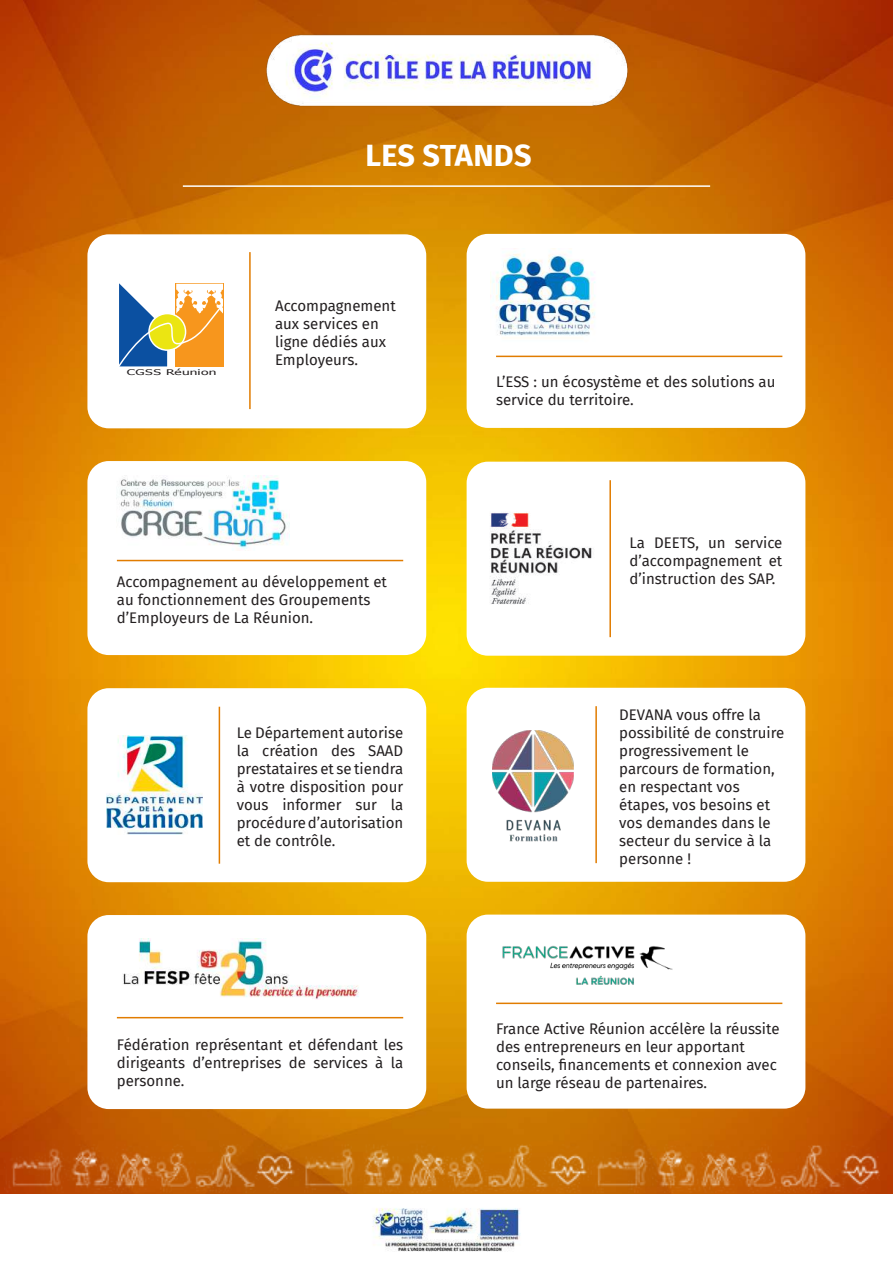
<style>
.page{position:relative;width:893px;height:1263px;background:#fff}
.page>*{position:absolute;margin:0;border:0;box-sizing:border-box;transform-origin:0 0}
.t1{font:700 30.6px "Fira Sans";letter-spacing:.01em;color:#fff}
.t2{font:15px/18px "Fira Sans";color:#231f20}
.t3{font:7.8px "Tahoma";letter-spacing:.015em;color:#231f20;scale:1.76 1}
</style>
<div class="page">
<img style="left:0;top:0;width:893px;height:1194px">
<img style="left:263px;top:32px;width:366px;height:77px">
<img style="left:372px;top:1208px;width:149px;height:44px">
<img style="left:4px;top:1133px;width:885px;height:61px">
<hr style="left:183px;top:185px;width:527px;height:2px;background:#fff">
<div style="left:87px;top:234px;width:339px;height:194px;background:#fff;border-radius:21px"></div>
<div style="left:175px;top:283px;width:49px;height:83px;background:#f7961d"></div>
<svg style="left:119px;top:283px;width:104px;height:84px"></svg>
<div style="left:467px;top:234px;width:338px;height:194px;background:#fff;border-radius:21px"></div>
<img style="left:492px;top:251px;width:103px;height:85px">
<hr style="left:496px;top:356px;width:286px;height:1px;background:#e17c00">
<div style="left:87px;top:461px;width:339px;height:194px;background:#fff;border-radius:21px"></div>
<div style="left:467px;top:462px;width:338px;height:194px;background:#fff;border-radius:21px"></div>
<div style="left:87px;top:688px;width:339px;height:194px;background:#fff;border-radius:21px"></div>
<div style="left:467px;top:688px;width:338px;height:194px;background:#fff;border-radius:21px"></div>
<div style="left:87px;top:915px;width:339px;height:194px;background:#fff;border-radius:21px"></div>
<img style="left:123px;top:939px;width:236px;height:60px">
<hr style="left:117px;top:1017px;width:286px;height:1px;background:#e17c00">
<div style="left:467px;top:914px;width:338px;height:194px;background:#fff;border-radius:21px"></div>
<img style="left:502px;top:945px;width:171px;height:40px">
<hr style="left:496px;top:1002px;width:286px;height:2px;background:#e17c00">
<hr style="left:249px;top:252px;width:2px;height:157px;background:#e17c00">
<img style="left:119px;top:476px;width:171px;height:73px">
<hr style="left:117px;top:560px;width:286px;height:1px;background:#e17c00">
<img style="left:492px;top:731px;width:81px;height:111px">
<hr style="left:595px;top:706px;width:2px;height:157px;background:#e17c00">
<img style="left:106px;top:735px;width:96px;height:100px">
<hr style="left:219px;top:707px;width:1px;height:157px;background:#e17c00">
<img style="left:490px;top:512px;width:102px;height:93px">
<hr style="left:609px;top:480px;width:2px;height:157px;background:#e17c00">
<p class="t3" style="left:127px;top:367px;width:52px">CGSS Réunion</p>
<h1 class="t1" style="left:365px;top:130px;width:168px">LES STANDS</h1>
<p class="t2" style="left:275px;top:296px;width:122px">Accompagnement aux services en ligne dédiés aux<br>Employeurs.</p>
<p class="t2" style="left:496px;top:372px;width:281px">L’ESS : un écosystème et des solutions au service du territoire.</p>
<p class="t2" style="left:117px;top:573px;width:272px">Accompagnement au développement et au fonctionnement des Groupements d’Employeurs de La Réunion.</p>
<p class="t2" style="left:237px;top:723px;width:168px;text-align:justify">Le Département autorise la création des SAAD prestataires et se tiendra à votre disposition pour vous informer sur la procédure d’autorisation et de contrôle.</p>
<p class="t2" style="left:117px;top:1036px;width:288px;text-align:justify">Fédération représentant et défendant les dirigeants d’entreprises de services à la personne.</p>
<p class="t2" style="left:629px;top:533px;width:154px;text-align:justify">La DEETS, un service d’accompagnement et d’instruction des SAP.</p>
<p class="t2" style="left:619px;top:705px;width:167px">DEVANA vous offre la possibilité de construire progressivement le parcours de formation, en respectant vos étapes, vos besoins et vos demandes dans le secteur du service à la personne !</p>
<p class="t2" style="left:496px;top:1020px;width:285px">France Active Réunion accélère la réussite des entrepreneurs en leur apportant conseils, financements et connexion avec un large réseau de partenaires.</p>
</div>
